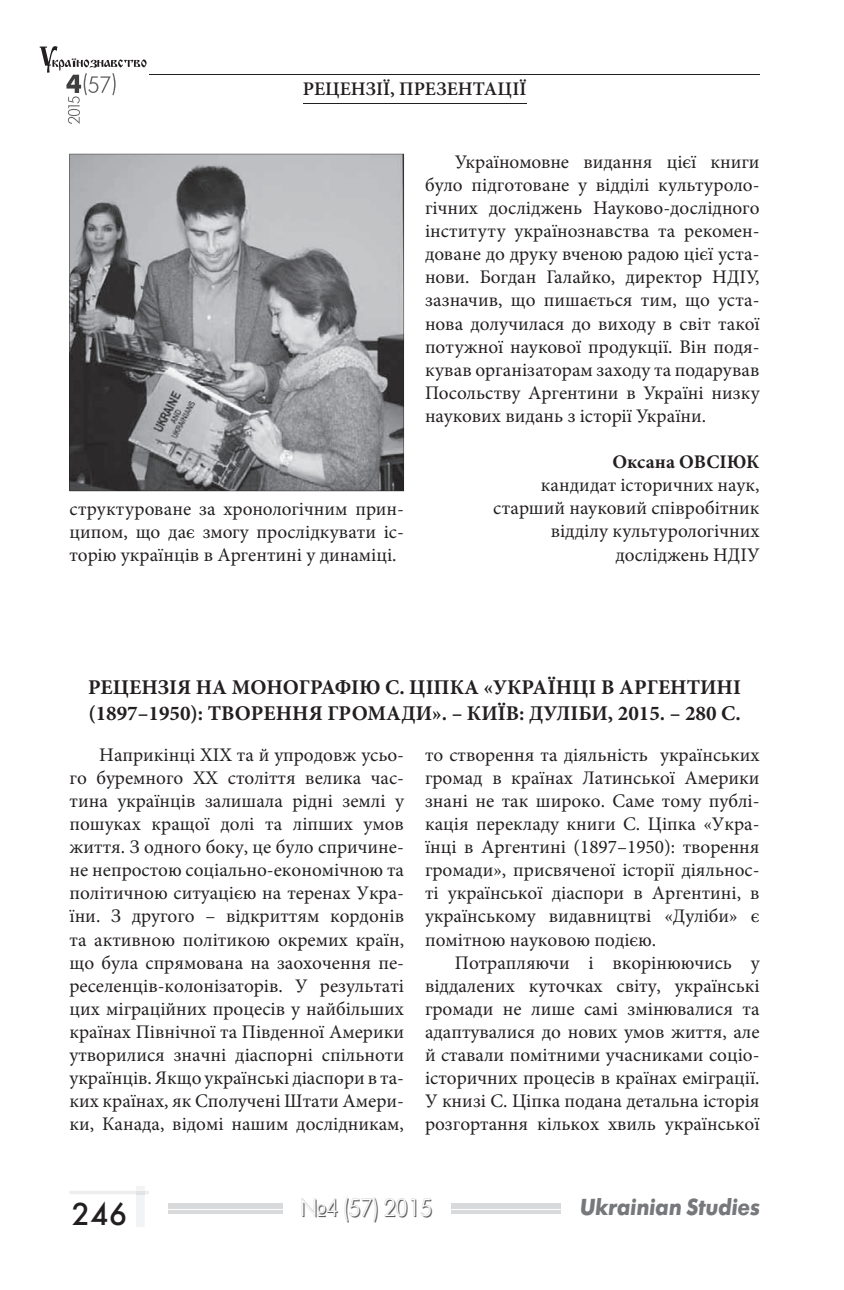
<style>
.page{position:relative;width:844px;height:1290px;background:#fff}
.page>*{position:absolute;margin:0;border:0;box-sizing:border-box;transform-origin:0 0}
.t1{font:31.5px "Futura Futuris";color:#231f20}
.t2{font:24.5px "Futura Futuris Shadow";color:#5f5f62;scale:.93 1}
.t3{font:italic 700 23.1px "Futura Futuris";color:#76787b;scale:.91 1}
.t4{font:700 21px/25.2px "Minion Pro";color:#231f20}
.t5{font:19.25px/23.1px "Minion Pro";color:#231f20;text-align:justify}
.t6{font:600 19.25px "Minion Pro";color:#231f20}
.t7{font:700 19.25px "Minion Pro";color:#231f20}
</style>
<div class="page">
<hr style="left:67px;top:74px;width:692px;height:1px;background:#231f20">
<div style="left:27px;top:27px;width:122px;height:118px;background:#fff"></div>
<svg style="left:40px;top:46px;width:106px;height:78px"></svg>
<hr style="left:169px;top:1203px;width:114px;height:3px;background:#d8d9db">
<hr style="left:169px;top:1207px;width:114px;height:2px;background:#d8d9db">
<hr style="left:169px;top:1210px;width:114px;height:3px;background:#d8d9db">
<hr style="left:451px;top:1203px;width:110px;height:3px;background:#d8d9db">
<hr style="left:451px;top:1207px;width:110px;height:2px;background:#d8d9db">
<hr style="left:451px;top:1210px;width:110px;height:3px;background:#d8d9db">
<hr style="left:69px;top:1191px;width:67px;height:3px;background:#eeeeef">
<svg style="left:136px;top:1186px;width:13px;height:41px"></svg>
<hr style="left:303px;top:104px;width:223px;height:1px;background:#231f20">
<svg style="left:69px;top:154px;width:335px;height:337px;background:#8e8f92"></svg>
<p class="t6" style="left:302px;top:76px;width:225px">РЕЦЕНЗІЇ, ПРЕЗЕНТАЦІЇ</p>
<p class="t5" style="left:69px;top:497px;width:336px">структуроване за хронологічним прин&shy;ципом, що дає змогу прослідкувати іс&shy;торію українців в Аргентині у динаміці.</p>
<p class="t5" style="left:425px;top:150px;width:336px;text-indent:30px">Україномовне видання цієї книги було підготоване у відділі культуроло&shy;гічних досліджень Науково-дослідного інституту українознавства та рекомен&shy;доване до друку вченою радою цієї уста&shy;нови. Богдан Галайко, директор НДІУ, зазначив, що пишається тим, що уста&shy;нова долучилася до виходу в світ такої потужної наукової продукції. Він подя&shy;кував організаторам заходу та подарував Посольству Аргентини в Україні низку наукових видань з історії України.</p>
<p class="t7" style="left:612px;top:448px;width:148px">Оксана ОВСІЮК</p>
<p class="t5" style="left:493px;top:474px;width:268px;text-align:right">кандидат історичних наук, старший науковий співробітник відділу культурологічних досліджень НДІУ</p>
<p class="t4" style="left:88px;top:675px;width:654px">РЕЦЕНЗІЯ НА МОНОГРАФІЮ С. ЦІПКА «УКРАЇНЦІ В АРГЕНТИНІ (1897–1950): ТВОРЕННЯ ГРОМАДИ». – КИЇВ: ДУЛІБИ, 2015. – 280 С.</p>
<p class="t5" style="left:69px;top:743px;width:336px;text-indent:30px">Наприкінці ХІХ та й упродовж усьо&shy;го буремного ХХ століття велика час&shy;тина українців залишала рідні землі у пошуках кращої долі та ліпших умов життя. З одного боку, це було спричине&shy;не непростою соціально-економічною та політичною ситуацією на теренах Укра&shy;їни. З другого – відкриттям кордонів та активною політикою окремих країн, що була спрямована на заохочення пе&shy;реселенців-колонізаторів. У результаті цих міграційних процесів у найбільших країнах Північної та Південної Америки утворилися значні діаспорні спільноти українців. Якщо українські діаспори в та&shy;ких країнах, як Сполучені Штати Амери&shy;ки, Канада, відомі нашим дослідникам,</p>
<p class="t5" style="left:425px;top:743px;width:336px">то створення та діяльність українських громад в країнах Латинської Америки знані не так широко. Саме тому публі&shy;кація перекладу книги С. Ціпка «Укра&shy;їнці в Аргентині (1897–1950): творення громади», присвяченої історії діяльнос&shy;ті української діаспори в Аргентині, в українському видавництві «Дуліби» є помітною науковою подією.</p>
<p class="t5" style="left:425px;top:951px;width:336px;text-indent:30px">Потрапляючи і вкорінюючись у віддалених куточках світу, українські громади не лише самі змінювалися та адаптувалися до нових умов життя, але й ставали помітними учасниками соціо&shy;історичних процесів в країнах еміграції.<br>У книзі С. Ціпка подана детальна історія розгортання кількох хвиль української</p>
<h1 class="t1" style="left:71px;top:1194px;width:57px">246</h1>
<p class="t2" style="left:300px;top:1194px;width:144px">№4 (57) 2015</p>
<p class="t3" style="left:579px;top:1193px;width:199px">Ukrainian Studies</p>
</div>
